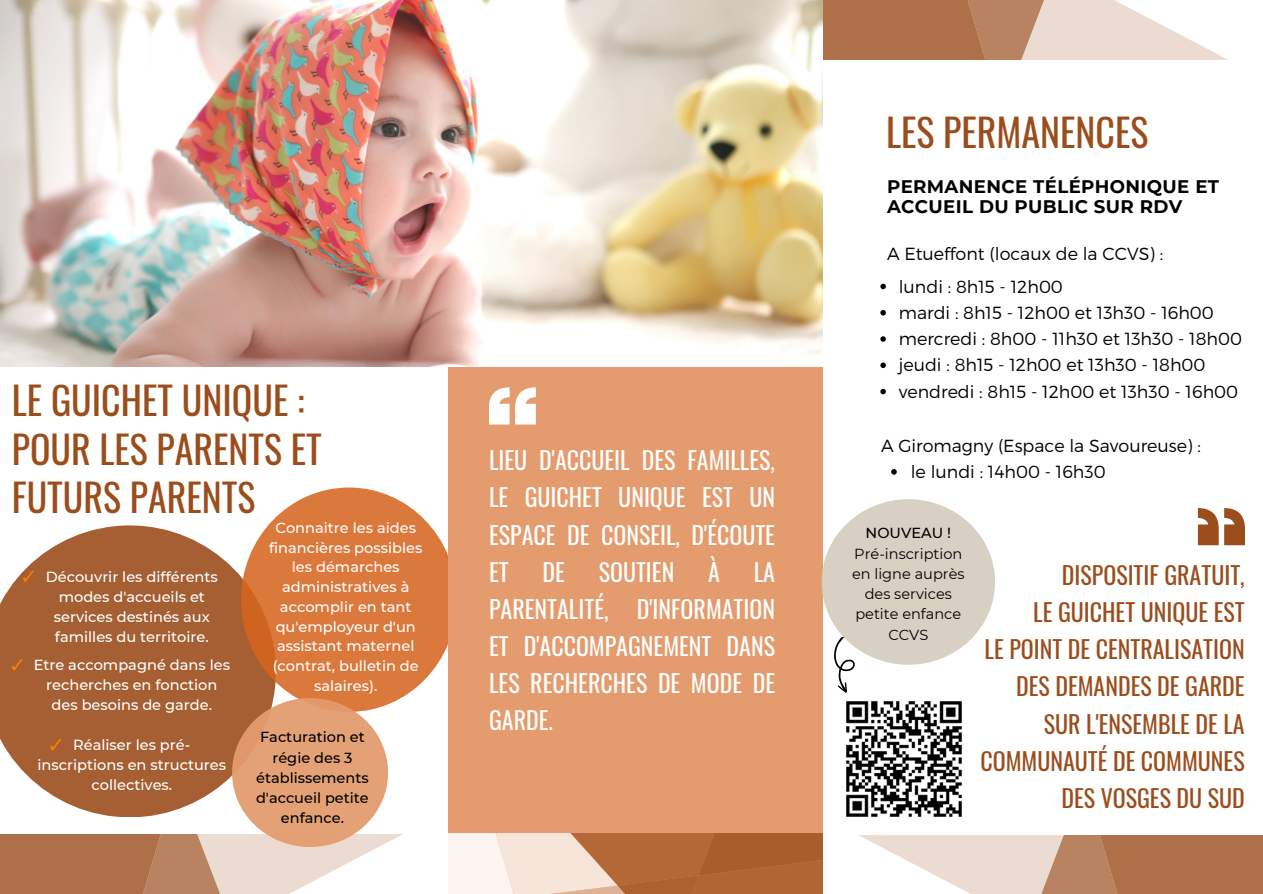
<style>
.page{position:relative;width:1263px;height:894px;background:#fff}
.page>*{position:absolute;margin:0;border:0;box-sizing:border-box;transform-origin:0 0}
.t1{font:37.95px/48.6px "Oswald";color:#9b4d1c}
.t2{font:24px/37px "Oswald";color:#fff;text-align:justify}
.t3{font:24px "Oswald";color:#9b4d1c}
.t4{font:700 18.15px/20.9px "Montserrat";letter-spacing:.02em;color:#000}
.t5{font:300 17.55px "Montserrat";color:#000}
.t6{font:500 14.55px/19.6px "Montserrat";color:#fff;text-align:center}
.t7{font:500 14.55px/20.2px "Montserrat";color:#000;text-align:center}
.t8{font:14.55px/20.2px "Montserrat";color:#000;text-align:center}
</style>
<div class="page">
<svg style="left:822px;top:0;width:404px;height:59px;background:#cfaa93"></svg>
<svg style="left:0;top:525px;width:276px;height:292px;background:#b1744e"></svg>
<div style="left:241px;top:487px;width:216px;height:224px;background:#db793c;border-radius:50%"></div>
<div style="left:448px;top:331px;width:375px;height:562px;background:#e49b6d"></div>
<img style="left:0;top:0;width:822px;height:366px">
<svg style="left:489px;top:387px;width:47px;height:37px"></svg>
<div style="left:232px;top:698px;width:156px;height:148px;background:linear-gradient(to right,#e39e72,#e6a278);border-radius:50%"></div>
<svg style="left:0;top:833px;width:1263px;height:60px"></svg>
<svg style="left:1198px;top:508px;width:47px;height:37px"></svg>
<svg style="left:834px;top:635px;width:30px;height:58px"></svg>
<div style="left:822px;top:499px;width:173px;height:165px;background:#d7cdc1;border-radius:50%"></div>
<svg style="left:23px;top:570px;width:11px;height:11px"></svg>
<svg style="left:12px;top:658px;width:11px;height:12px"></svg>
<svg style="left:50px;top:738px;width:12px;height:12px"></svg>
<img style="left:846px;top:701px;width:116px;height:116px">
<svg style="left:880px;top:284px;width:6px;height:5px"></svg>
<svg style="left:880px;top:310px;width:6px;height:5px"></svg>
<svg style="left:880px;top:336px;width:6px;height:5px"></svg>
<svg style="left:880px;top:362px;width:6px;height:6px"></svg>
<svg style="left:880px;top:389px;width:6px;height:5px"></svg>
<svg style="left:891px;top:469px;width:6px;height:5px"></svg>
<p class="t1" style="left:12px;top:374px;width:294px">LE GUICHET UNIQUE :</p>
<p class="t1" style="left:12px;top:423px;width:312px">POUR LES PARENTS ET<br>FUTURS PARENTS</p>
<p class="t6" style="left:46px;top:566px;width:174px">Découvrir les différents modes d'accueils et services destinés aux familles du territoire.</p>
<p class="t6" style="left:34px;top:654px;width:198px">Etre accompagné dans les recherches en fonction des besoins de garde.</p>
<p class="t6" style="left:38px;top:734px;width:190px">Réaliser les pré&shy;inscriptions en structures collectives.</p>
<p class="t6" style="left:269px;top:518px;width:155px">Connaitre les aides financières possibles les démarches administratives à accomplir en tant qu'employeur d'un assistant maternel (contrat, bulletin de salaires).</p>
<p class="t7" style="left:256px;top:726px;width:114px">Facturation et régie des 3 établissements d'accueil petite enfance.</p>
<p class="t2" style="left:489px;top:441px;width:287px">LIEU D'ACCUEIL DES FAMILLES, LE GUICHET UNIQUE EST UN ESPACE DE CONSEIL, D'ÉCOUTE ET</p>
<p class="t2" style="left:543px;top:552px;width:24px">DE</p>
<p class="t2" style="left:599px;top:552px;width:77px">SOUTIEN</p>
<p class="t2" style="left:708px;top:552px;width:13px">À</p>
<p class="t2" style="left:489px;top:552px;width:287px;text-indent:265px">LA PARENTALITÉ, D'INFORMATION ET D'ACCOMPAGNEMENT DANS LES RECHERCHES DE MODE DE GARDE.</p>
<p class="t1" style="left:886px;top:107px;width:264px">LES PERMANENCES</p>
<p class="t4" style="left:887px;top:176px;width:334px">PERMANENCE TÉLÉPHONIQUE ET<br>ACCUEIL DU PUBLIC SUR RDV</p>
<p class="t5" style="left:887px;top:242px;width:278px">A Etueffont (locaux de la CCVS) :</p>
<p class="t5" style="left:899px;top:275px;width:166px">lundi : 8h15 - 12h00</p>
<p class="t5" style="left:899px;top:301px;width:317px">mardi : 8h15 - 12h00 et 13h30 - 16h00</p>
<p class="t5" style="left:899px;top:327px;width:345px">mercredi : 8h00 - 11h30 et 13h30 - 18h00</p>
<p class="t5" style="left:899px;top:353px;width:308px">jeudi : 8h15 - 12h00 et 13h30 - 18h00</p>
<p class="t5" style="left:899px;top:380px;width:341px">vendredi : 8h15 - 12h00 et 13h30 - 16h00</p>
<p class="t5" style="left:881px;top:434px;width:321px">A Giromagny (Espace la Savoureuse) :</p>
<p class="t5" style="left:911px;top:460px;width:196px">le lundi : 14h00 - 16h30</p>
<p class="t7" style="left:865px;top:523px;width:87px">NOUVEAU !</p>
<p class="t8" style="left:852px;top:543px;width:114px">Pré-inscription en ligne auprès des services petite enfance</p>
<p class="t8" style="left:888px;top:624px;width:41px">CCVS</p>
<p class="t3" style="left:1062px;top:556px;width:184px">DISPOSITIF GRATUIT,</p>
<p class="t3" style="left:1033px;top:593px;width:213px">LE GUICHET UNIQUE EST</p>
<p class="t3" style="left:984px;top:630px;width:262px">LE POINT DE CENTRALISATION</p>
<p class="t3" style="left:1016px;top:667px;width:230px">DES DEMANDES DE GARDE</p>
<p class="t3" style="left:1044px;top:704px;width:202px">SUR L'ENSEMBLE DE LA</p>
<p class="t3" style="left:980px;top:741px;width:266px">COMMUNAUTÉ DE COMMUNES</p>
<p class="t3" style="left:1061px;top:779px;width:185px">DES VOSGES DU SUD</p>
</div>
